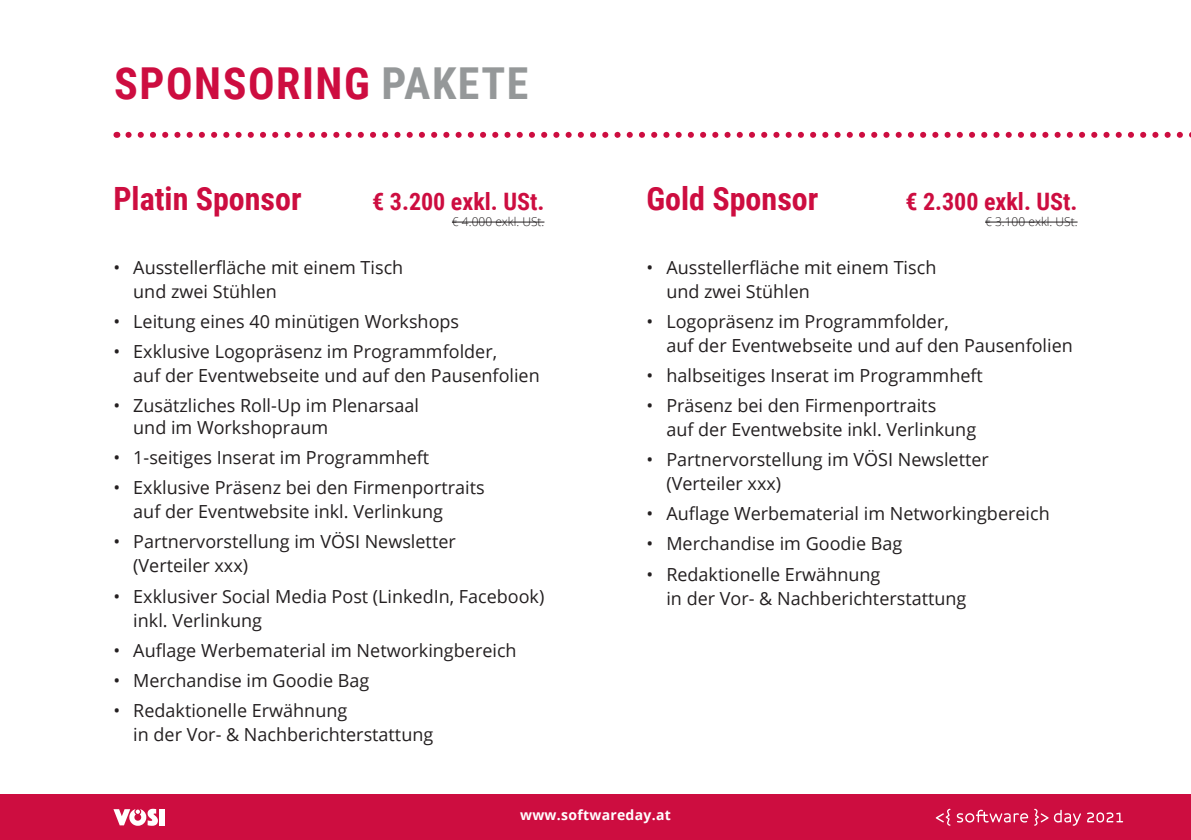
<style>
.page{position:relative;width:1191px;height:840px;background:#fff}
.page>*{position:absolute;margin:0;border:0;box-sizing:border-box;transform-origin:0 0}
.HL2{font:700 44px "Roboto Condensed";letter-spacing:.035em;color:#cd0d40}
.SL2{font:700 32px "Roboto Condensed";color:#cd0d40}
.PREIS-Pakete{font:700 24px "Roboto Condensed";color:#cd0d40}
.t1{font:18px/24px "Open Sans";color:#231f20}
.t2{font:700 14px "Open Sans";letter-spacing:.02em;color:#fff}
.KLEIN{font:300 12px "Open Sans";color:#231f20}
.s1{color:#959899}
</style>
<div class="page">
<svg style="left:128px;top:132px;width:1063px;height:6px"></svg>
<hr style="left:452px;top:221px;width:92px;height:1px;background:#231f20">
<hr style="left:985px;top:221px;width:92px;height:1px;background:#231f20">
<div style="left:0;top:794px;width:1191px;height:45px;background:#cd0d40"></div>
<svg style="left:935px;top:808px;width:113px;height:17px"></svg>
<svg style="left:1054px;top:809px;width:27px;height:16px"></svg>
<svg style="left:1087px;top:812px;width:36px;height:10px"></svg>
<div style="left:160px;top:808px;width:5px;height:16px;background:#fff"></div>
<svg style="left:113px;top:808px;width:45px;height:17px"></svg>
<p class="HL2" style="left:114px;top:53px;width:416px">SPONSORING <span class="s1">PAKETE</span></p>
<p class="SL2" style="left:113px;top:176px;width:190px">Platin Sponsor</p>
<p class="PREIS-Pakete" style="left:372px;top:184px;width:174px">€ 3.200 exkl. USt.</p>
<p class="KLEIN" style="left:452px;top:213px;width:94px">€ 4.000 exkl. USt.</p>
<p class="SL2" style="left:646px;top:176px;width:173px">Gold Sponsor</p>
<p class="PREIS-Pakete" style="left:905px;top:184px;width:174px">€ 2.300 exkl. USt.</p>
<p class="KLEIN" style="left:985px;top:213px;width:94px">€ 3.100 exkl. USt.</p>
<p class="t1" style="left:133px;top:255px;width:271px;text-indent:-20px">• Ausstellerfläche mit einem Tisch und zwei Stühlen</p>
<p class="t1" style="left:113px;top:309px;width:347px">• Leitung eines 40 minütigen Workshops</p>
<p class="t1" style="left:133px;top:339px;width:408px;text-indent:-20px">• Exklusive Logopräsenz im Programmfolder,<br>auf der Eventwebseite und auf den Pausenfolien</p>
<p class="t1" style="left:133px;top:394px;width:287px;line-height:22px;text-indent:-20px">• Zusätzliches Roll-Up im Plenarsaal und im Workshopraum</p>
<p class="t1" style="left:113px;top:445px;width:317px">• 1-seitiges Inserat im Programmheft</p>
<p class="t1" style="left:133px;top:475px;width:353px;text-indent:-20px">• Exklusive Präsenz bei den Firmenportraits auf der Eventwebsite inkl. Verlinkung</p>
<p class="t1" style="left:133px;top:529px;width:324px;text-indent:-20px">• Partnervorstellung im VÖSI Newsletter (Verteiler xxx)</p>
<p class="t1" style="left:133px;top:583px;width:413px;text-indent:-20px">• Exklusiver Social Media Post (LinkedIn, Facebook) inkl. Verlinkung</p>
<p class="t1" style="left:113px;top:637px;width:405px">• Auflage Werbematerial im Networkingbereich</p>
<p class="t1" style="left:113px;top:667px;width:257px">• Merchandise im Goodie Bag</p>
<p class="t1" style="left:133px;top:697px;width:301px;text-indent:-20px">• Redaktionelle Erwähnung<br>in der Vor- &amp; Nachberichterstattung</p>
<p class="t1" style="left:666px;top:255px;width:271px;text-indent:-20px">• Ausstellerfläche mit einem Tisch und zwei Stühlen</p>
<p class="t1" style="left:666px;top:309px;width:408px;text-indent:-20px">• Logopräsenz im Programmfolder,<br>auf der Eventwebseite und auf den Pausenfolien</p>
<p class="t1" style="left:646px;top:363px;width:338px">• halbseitiges Inserat im Programmheft</p>
<p class="t1" style="left:666px;top:393px;width:311px;text-indent:-20px">• Präsenz bei den Firmenportraits<br>auf der Eventwebsite inkl. Verlinkung</p>
<p class="t1" style="left:666px;top:447px;width:324px;text-indent:-20px">• Partnervorstellung im VÖSI Newsletter (Verteiler xxx)</p>
<p class="t1" style="left:646px;top:501px;width:405px">• Auflage Werbematerial im Networkingbereich</p>
<p class="t1" style="left:646px;top:531px;width:257px">• Merchandise im Goodie Bag</p>
<p class="t1" style="left:666px;top:561px;width:301px;text-indent:-20px">• Redaktionelle Erwähnung<br>in der Vor- &amp; Nachberichterstattung</p>
<p class="t2" style="left:520px;top:804px;width:152px">www.softwareday.at</p>
</div>
